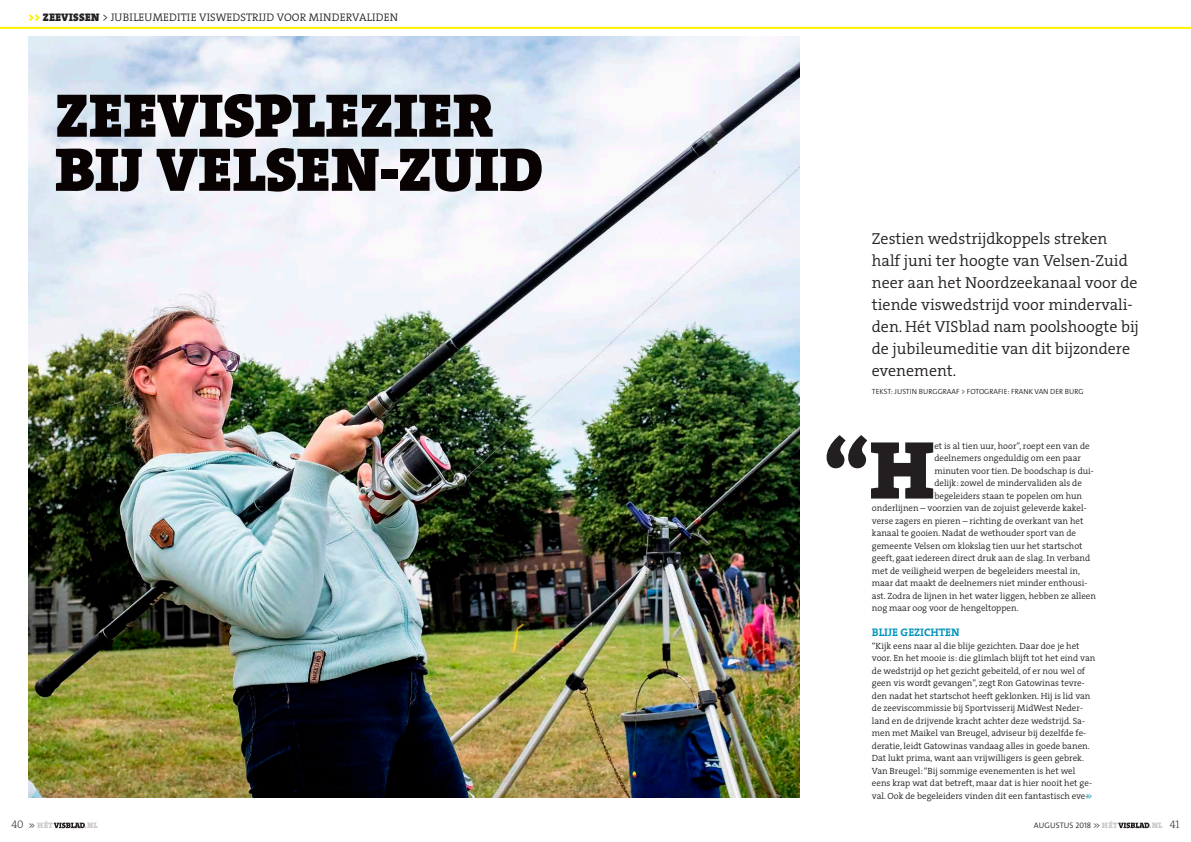
<style>
.page{position:relative;width:1191px;height:842px;background:#fff}
.page>*{position:absolute;margin:0;border:0;box-sizing:border-box;transform-origin:0 0}
.t1{font:83.1px "The Serif HP9 Blk";color:#231f20}
.t2{font:62.2px/54.1px "The Serif HP9 Blk";color:#080302}
.t3{font:16px/22px "The Serif HP4 Se Lig";color:#231f20}
.t4{font:11px "The Serif HP4 Se Lig";letter-spacing:.015em;color:#231f20}
.t5{font:11px "The Serif HP7 Bld";color:#0093ba}
.t6{font:9px/12.5px "The Serif HP4 Se Lig";color:#231f20}
.t7{font:300 8.5px "The Sans Os F";color:#0093ba}
.t8{font:300 8px "The Sans Os F";color:#231f20}
.t9{font:8px "The Serif HP9 Blk";letter-spacing:.03em;color:#cdc9c8}
.t10{font:300 7.5px "The Sans Os F";color:#231f20}
.s1{font-family:"The Serif HP9 Blk";color:#fff101}
.s2{font-family:"The Serif HP9 Blk"}
.s3{font-family:"The Serif HP2 Ex Lig";font-size:11px;color:#231f20}
.s4{font-family:"The Sans Os F";font-weight:300;color:#231f20}
.s5{font-family:"The Serif HP9 Blk";font-weight:400;color:#cdc9c8}
</style>
<div class="page">
<img style="left:28px;top:36px;width:771px;height:761px">
<svg style="left:54px;top:822px;width:31px;height:6px"></svg>
<svg style="left:1118px;top:822px;width:31px;height:6px"></svg>
<hr style="left:0;top:27px;width:1191px;height:2px;background:#fff101">
<p class="t4" style="left:28px;top:10px;width:371px"><span class="s1">&gt;&gt;</span> <span class="s2">ZEEVISSEN</span> &gt; JUBILEUMEDITIE VISWEDSTRIJD VOOR MINDERVALIDEN</p>
<h2 class="t2" style="left:55px;top:88px;width:490px">ZEEVISPLEZIER<br>BIJ VELSEN-ZUID</h2>
<h3 class="t3" style="left:872px;top:228px;width:268px">Zestien wedstrijdkoppels streken half juni ter hoogte van Velsen-Zuid neer aan het Noordzeekanaal voor de tiende viswedstrijd voor mindervali&shy;den. Hét VISblad nam poolshoogte bij de jubileumeditie van dit bijzondere evenement.</h3>
<p class="t10" style="left:872px;top:387px;width:213px">TEKST: JUSTIN BURGGRAAF &gt; FOTOGRAFIE: FRANK VAN DER BURG</p>
<h1 class="t1" style="left:823px;top:414px;width:113px">“H</h1>
<p class="t6" style="left:934px;top:439px;width:157px">et is al tien uur, hoor”, roept een van de</p>
<p class="t6" style="left:934px;top:452px;width:148px">deelnemers ongeduldig om een paar</p>
<p class="t6" style="left:934px;top:464px;width:161px">minuten voor tien. De boodschap is dui-</p>
<p class="t6" style="left:934px;top:477px;width:149px">delijk: zowel de mindervaliden als de</p>
<p class="t6" style="left:934px;top:489px;width:149px">begeleiders staan te popelen om hun</p>
<p class="t6" style="left:872px;top:502px;width:216px">onderlijnen – voorzien van de zojuist geleverde kakel-</p>
<p class="t6" style="left:872px;top:514px;width:213px">verse zagers en pieren – richting de overkant van het</p>
<p class="t6" style="left:872px;top:527px;width:206px">kanaal te gooien. Nadat de wethouder sport van de</p>
<p class="t6" style="left:872px;top:539px;width:212px">gemeente Velsen om klokslag tien uur het startschot</p>
<p class="t6" style="left:872px;top:552px;width:220px">geeft, gaat iedereen direct druk aan de slag. In verband</p>
<p class="t6" style="left:872px;top:564px;width:209px">met de veiligheid werpen de begeleiders meestal in,</p>
<p class="t6" style="left:872px;top:577px;width:217px">maar dat maakt de deelnemers niet minder enthousi-</p>
<p class="t6" style="left:872px;top:589px;width:225px">ast. Zodra de lijnen in het water liggen, hebben ze alleen</p>
<p class="t6" style="left:872px;top:602px;width:148px">nog maar oog voor de hengeltoppen.</p>
<p class="t5" style="left:872px;top:625px;width:89px">BLIJE GEZICHTEN</p>
<p class="t6" style="left:872px;top:639px;width:225px">“Kijk eens naar al die blije gezichten. Daar doe je het voor. En het mooie is: die glimlach blijft tot het eind van de wedstrijd op het gezicht gebeiteld, of er nou wel of geen vis wordt gevangen”, zegt Ron Gatowinas tevre&shy;den nadat het startschot heeft geklonken. Hij is lid van de zeeviscommissie bij Sportvisserij MidWest Neder&shy;land en de drijvende kracht achter deze wedstrijd. Sa&shy;men met Maikel van Breugel, adviseur bij dezelfde fe&shy;deratie, leidt Gatowinas vandaag alles in goede banen.<br>Dat lukt prima, want aan vrijwilligers is geen gebrek.<br>Van Breugel: “Bij sommige evenementen is het wel eens krap wat dat betreft, maar dat is hier nooit het ge&shy;val. Ook de begeleiders vinden dit een fantastisch eve-</p>
<p class="t7" style="left:1085px;top:790px;width:9px">&gt;&gt;</p>
<p class="t9" style="left:11px;top:820px;width:43px"><span class="s3">40</span> <span class="s4">&gt;&gt;</span> HÉT</p>
<p class="t9" style="left:85px;top:820px;width:15px">.NL</p>
<p class="t8" style="left:1034px;top:820px;width:85px">AUGUSTUS 2018 &gt;&gt; <span class="s5">HÉT</span></p>
<p class="t9" style="left:1149px;top:820px;width:32px">.NL <span class="s3">41</span></p>
</div>
